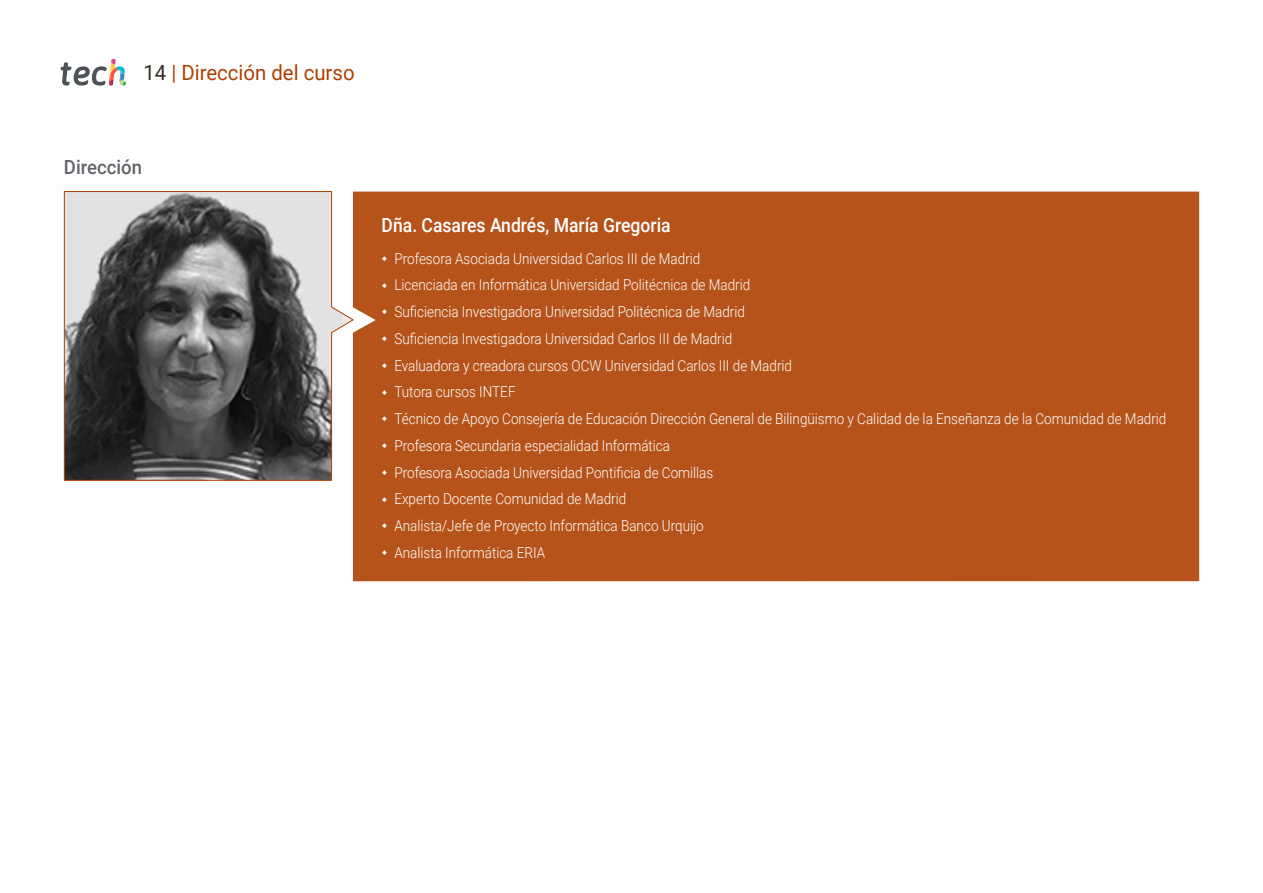
<style>
.page{position:relative;width:1263px;height:893px;background:#fff}
.page>*{position:absolute;margin:0;border:0;box-sizing:border-box;transform-origin:0 0}
.t1{font:21px "Roboto";color:#ae4000}
.t2{font:500 19.5px "Roboto";color:#fff;scale:.9 1}
.t3{font:500 19.5px "Roboto";color:#61646a;scale:.95 1}
.t4{font:300 15px/26.7px "Roboto";color:#fff;scale:.9 1}
.s1{color:#312e20}
</style>
<div class="page">
<svg style="left:61px;top:59px;width:65px;height:27px"></svg>
<div style="left:353px;top:192px;width:846px;height:389px;background:#b6531a"></div>
<svg style="left:64px;top:191px;width:290px;height:290px;background:#737170"></svg>
<svg style="left:383px;top:256px;width:4px;height:5px"></svg>
<svg style="left:383px;top:283px;width:4px;height:5px"></svg>
<svg style="left:383px;top:309px;width:4px;height:6px"></svg>
<svg style="left:383px;top:336px;width:4px;height:5px"></svg>
<svg style="left:383px;top:363px;width:4px;height:5px"></svg>
<svg style="left:383px;top:390px;width:4px;height:5px"></svg>
<svg style="left:383px;top:417px;width:4px;height:5px"></svg>
<svg style="left:383px;top:443px;width:4px;height:5px"></svg>
<svg style="left:383px;top:470px;width:4px;height:5px"></svg>
<svg style="left:383px;top:497px;width:4px;height:5px"></svg>
<svg style="left:383px;top:524px;width:4px;height:5px"></svg>
<svg style="left:383px;top:550px;width:4px;height:5px"></svg>
<h1 class="t1" style="left:144px;top:57px;width:213px"><span class="s1">14</span> | Dirección del curso</h1>
<h2 class="t3" style="left:64px;top:153px;width:84px">Dirección</h2>
<h2 class="t2" style="left:382px;top:211px;width:323px">Dña. Casares Andrés, María Gregoria</h2>
<p class="t4" style="left:394px;top:244px;width:859px">Profesora Asociada Universidad Carlos III de Madrid<br>Licenciada en Informática Universidad Politécnica de Madrid<br>Suficiencia Investigadora Universidad Politécnica de Madrid<br>Suficiencia Investigadora Universidad Carlos III de Madrid<br>Evaluadora y creadora cursos OCW Universidad Carlos III de Madrid<br>Tutora cursos INTEF<br>Técnico de Apoyo Consejería de Educación Dirección General de Bilingüismo y Calidad de la Enseñanza de la Comunidad de Madrid Profesora Secundaria especialidad Informática<br>Profesora Asociada Universidad Pontificia de Comillas<br>Experto Docente Comunidad de Madrid<br>Analista/Jefe de Proyecto Informática Banco Urquijo<br>Analista Informática ERIA</p>
</div>
